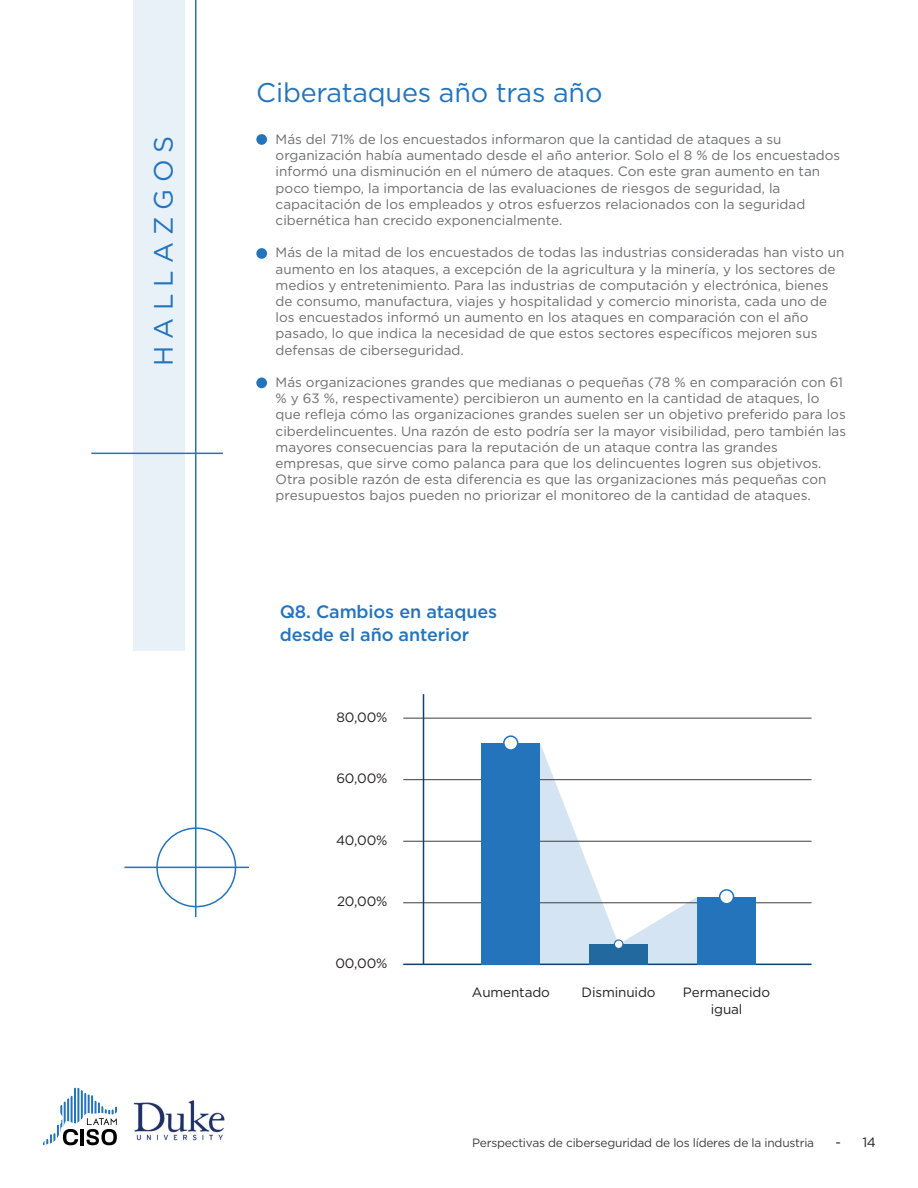
<style>
.page{position:relative;width:918px;height:1188px;background:#fff}
.page>*{position:absolute;margin:0;border:0;box-sizing:border-box;transform-origin:0 0}
.t1{font:27px "Gotham";letter-spacing:-.01em;color:#2474bb}
.t2{font:26.55px "Gotham";letter-spacing:.27em;color:#2474bb}
.t3{font:500 18px/23.4px "Gotham";letter-spacing:-.01em;color:#2474bb}
.t4{font:13.5px/16.2px "Gotham";color:#6c6d70}
.t5{font:13.5px/16.5px "Gotham";letter-spacing:-.01em;color:#231f20;text-align:center}
.t6{font:12px "Gotham";letter-spacing:-.02em;color:#3e3e3f}
</style>
<div class="page">
<div style="left:133px;top:0;width:52px;height:651px;background:#e9f1f8"></div>
<hr style="left:195px;top:0;width:1px;height:917px;background:#2474bb">
<hr style="left:91px;top:453px;width:132px;height:1px;background:#2474bb">
<div style="left:156px;top:827px;width:80px;height:80px;border:2px solid #2474bb;border-radius:50%"></div>
<hr style="left:124px;top:867px;width:125px;height:1px;background:#2474bb">
<svg style="left:540px;top:744px;width:187px;height:220px"></svg>
<div style="left:256px;top:134px;width:11px;height:11px;background:#2474bb;border-radius:50%"></div>
<div style="left:256px;top:248px;width:11px;height:11px;background:#2474bb;border-radius:50%"></div>
<div style="left:256px;top:378px;width:11px;height:10px;background:#2474bb;border-radius:50%"></div>
<hr style="left:403px;top:964px;width:409px;height:1px;background:#143f6d">
<hr style="left:403px;top:903px;width:409px;height:1px;background:#3e3e3f">
<hr style="left:403px;top:841px;width:409px;height:1px;background:#3e3e3f">
<hr style="left:403px;top:779px;width:409px;height:1px;background:#3e3e3f">
<hr style="left:403px;top:718px;width:409px;height:1px;background:#3e3e3f">
<hr style="left:423px;top:694px;width:1px;height:270px;background:#143f6d">
<div style="left:481px;top:743px;width:59px;height:221px;background:#2474bb"></div>
<div style="left:589px;top:944px;width:59px;height:20px;background:#22699f"></div>
<div style="left:697px;top:897px;width:59px;height:67px;background:#2474bb"></div>
<div style="left:504px;top:736px;width:14px;height:14px;background:#fff;border-radius:50%"></div>
<div style="left:503px;top:735px;width:15px;height:16px;border:2px solid #2474bb;border-radius:50%"></div>
<div style="left:720px;top:890px;width:14px;height:14px;background:#fff;border-radius:50%"></div>
<div style="left:719px;top:889px;width:15px;height:16px;border:2px solid #2474bb;border-radius:50%"></div>
<div style="left:614px;top:940px;width:9px;height:9px;background:#fff;border-radius:50%"></div>
<div style="left:614px;top:939px;width:9px;height:10px;border:1px solid #22699f;border-radius:50%"></div>
<hr style="left:67px;top:1098px;width:2px;height:45px;background:#2474bb">
<hr style="left:71px;top:1096px;width:2px;height:44px;background:#2474bb">
<hr style="left:74px;top:1088px;width:2px;height:44px;background:#2474bb">
<hr style="left:77px;top:1088px;width:2px;height:44px;background:#2474bb">
<hr style="left:81px;top:1090px;width:2px;height:45px;background:#2474bb">
<hr style="left:84px;top:1093px;width:2px;height:45px;background:#2474bb">
<hr style="left:88px;top:1094px;width:2px;height:45px;background:#2474bb">
<hr style="left:91px;top:1095px;width:2px;height:45px;background:#2474bb">
<hr style="left:95px;top:1101px;width:2px;height:44px;background:#2474bb">
<svg style="left:43px;top:1102px;width:35px;height:43px"></svg>
<hr style="left:81px;top:1129px;width:3px;height:16px;background:#000001">
<svg style="left:87px;top:1102px;width:30px;height:43px"></svg>
<img style="left:133px;top:1100px;width:92px;height:41px">
<h2 class="t2" style="left:147px;top:366px;width:232px;rotate:-90deg">HALLAZGOS</h2>
<h1 class="t1" style="left:256px;top:76px;width:348px">Ciberataques año tras año</h1>
<p class="t4" style="left:276px;top:131px;width:566px">Más del 71% de los encuestados informaron que la cantidad de ataques a su organización había aumentado desde el año anterior. Solo el 8 % de los encuestados informó una disminución en el número de ataques. Con este gran aumento en tan poco tiempo, la importancia de las evaluaciones de riesgos de seguridad, la capacitación de los empleados y otros esfuerzos relacionados con la seguridad cibernética han crecido exponencialmente.</p>
<p class="t4" style="left:276px;top:244px;width:570px">Más de la mitad de los encuestados de todas las industrias consideradas han visto un aumento en los ataques, a excepción de la agricultura y la minería, y los sectores de medios y entretenimiento. Para las industrias de computación y electrónica, bienes de consumo, manufactura, viajes y hospitalidad y comercio minorista, cada uno de los encuestados informó un aumento en los ataques en comparación con el año pasado, lo que indica la necesidad de que estos sectores específicos mejoren sus defensas de ciberseguridad.</p>
<p class="t4" style="left:276px;top:374px;width:572px">Más organizaciones grandes que medianas o pequeñas (78 % en comparación con 61 % y 63 %, respectivamente) percibieron un aumento en la cantidad de ataques, lo que refleja cómo las organizaciones grandes suelen ser un objetivo preferido para los ciberdelincuentes. Una razón de esto podría ser la mayor visibilidad, pero también las mayores consecuencias para la reputación de un ataque contra las grandes empresas, que sirve como palanca para que los delincuentes logren sus objetivos.<br>Otra posible razón de esta diferencia es que las organizaciones más pequeñas con presupuestos bajos pueden no priorizar el monitoreo de la cantidad de ataques.</p>
<h3 class="t3" style="left:280px;top:600px;width:219px">Q8. Cambios en ataques desde el año anterior</h3>
<p class="t5" style="left:337px;top:709px;width:52px">80,00%</p>
<p class="t5" style="left:336px;top:770px;width:53px">60,00%</p>
<p class="t5" style="left:336px;top:832px;width:53px">40,00%</p>
<p class="t5" style="left:337px;top:893px;width:52px">20,00%</p>
<p class="t5" style="left:335px;top:955px;width:54px">00,00%</p>
<p class="t5" style="left:472px;top:984px;width:80px">Aumentado</p>
<p class="t5" style="left:582px;top:984px;width:76px">Disminuido</p>
<p class="t5" style="left:683px;top:984px;width:89px">Permanecido igual</p>
<p class="t6" style="left:472px;top:1135px;width:344px">Perspectivas de ciberseguridad de los líderes de la industria</p>
<p class="t5" style="left:835px;top:1134px;width:42px">- 14</p>
</div>
